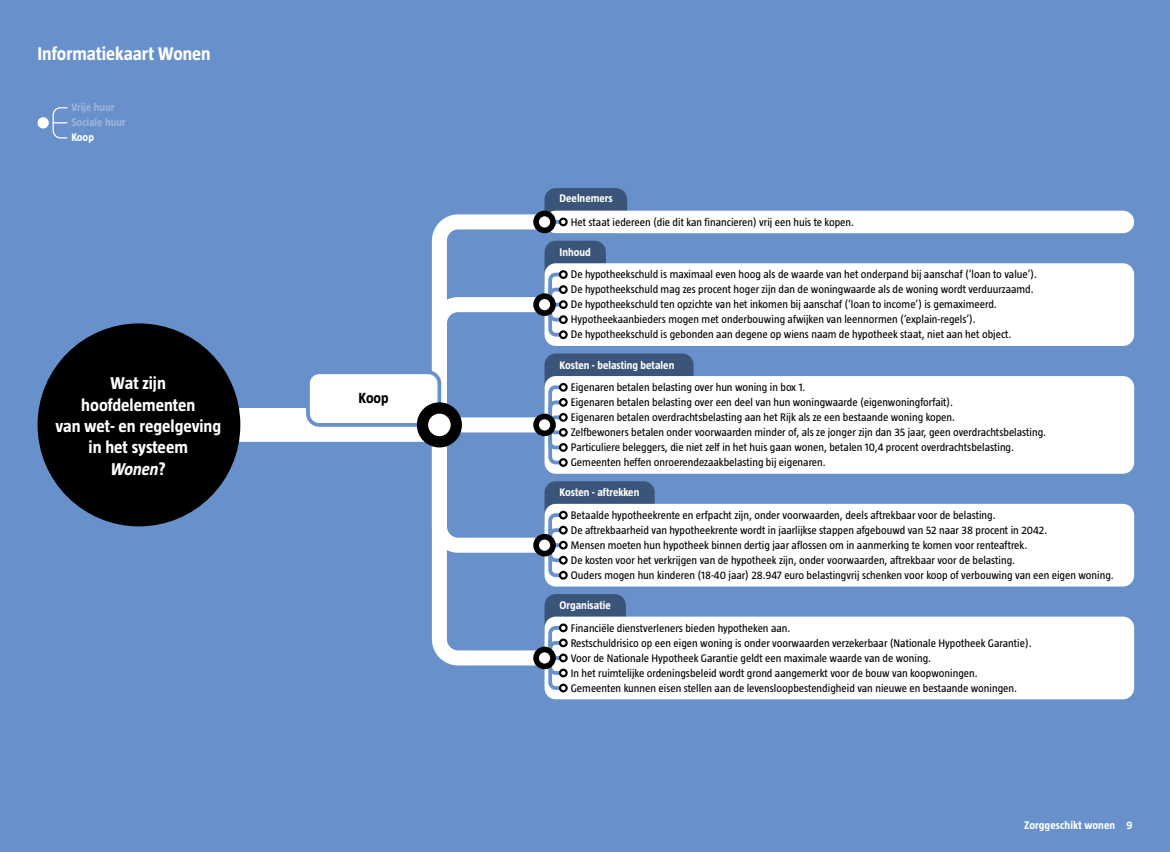
<style>
.page{position:relative;width:1170px;height:852px;background:#fff}
.page>*{position:absolute;margin:0;border:0;box-sizing:border-box;transform-origin:0 0}
.t1{font:700 18.75px "Taz";color:#fff}
.t2{font:700 17.5px/21.2px "Taz";color:#fff;text-align:center}
.t3{font:700 15px "Taz";color:#000}
.t4{font:11.25px/15px "Taz";color:#000}
.t5{font:700 11.25px "Taz";color:#fff}
.t6{font:700 11.25px/15px "Taz";color:#9cb3dd}
.s1{font-style:italic}
</style>
<div class="page">
<div style="left:0;top:0;width:1170px;height:851px;background:#6891cb"></div>
<div style="left:140px;top:408px;width:299px;height:33px;background:#fff"></div>
<div style="left:308px;top:372px;width:131px;height:53px;background:#fff;border-radius:11px"></div>
<div style="left:306px;top:370px;width:135px;height:56px;border:4px solid #6891cb;border-radius:11px"></div>
<div style="left:545px;top:188px;width:82px;height:45px;background:#3b5479;border-radius:11px"></div>
<div style="left:545px;top:210px;width:589px;height:23px;background:#fff;border-radius:11px"></div>
<div style="left:545px;top:353px;width:149px;height:57px;background:#3b5479;border-radius:11px"></div>
<div style="left:545px;top:376px;width:589px;height:97px;background:#fff;border-radius:11px"></div>
<div style="left:545px;top:594px;width:81px;height:52px;background:#3b5479;border-radius:11px"></div>
<div style="left:545px;top:481px;width:110px;height:52px;background:#3b5479;border-radius:11px"></div>
<div style="left:545px;top:241px;width:61px;height:52px;background:#3b5479;border-radius:11px"></div>
<div style="left:545px;top:616px;width:589px;height:83px;background:#fff;border-radius:11px"></div>
<div style="left:545px;top:503px;width:589px;height:83px;background:#fff;border-radius:11px"></div>
<div style="left:545px;top:263px;width:589px;height:83px;background:#fff;border-radius:11px"></div>
<svg style="left:424px;top:207px;width:143px;height:484px"></svg>
<svg style="left:422px;top:408px;width:34px;height:33px"></svg>
<div style="left:417px;top:402px;width:45px;height:45px;border:11px solid #000;border-radius:50%"></div>
<div style="left:560px;top:218px;width:7px;height:7px;background:#fff;border-radius:50%"></div>
<div style="left:559px;top:217px;width:9px;height:9px;border:2px solid #000;border-radius:50%"></div>
<div style="left:536px;top:213px;width:17px;height:17px;background:#fff;border-radius:50%"></div>
<div style="left:533px;top:210px;width:23px;height:23px;border:6px solid #000;border-radius:50%"></div>
<div style="left:536px;top:416px;width:17px;height:17px;background:#fff;border-radius:50%"></div>
<div style="left:533px;top:413px;width:23px;height:23px;border:6px solid #000;border-radius:50%"></div>
<div style="left:560px;top:384px;width:7px;height:6px;background:#fff;border-radius:50%"></div>
<div style="left:559px;top:383px;width:9px;height:8px;border:2px solid #000;border-radius:50%"></div>
<div style="left:560px;top:399px;width:7px;height:6px;background:#fff;border-radius:50%"></div>
<div style="left:559px;top:398px;width:9px;height:8px;border:2px solid #000;border-radius:50%"></div>
<div style="left:560px;top:414px;width:7px;height:6px;background:#fff;border-radius:50%"></div>
<div style="left:559px;top:413px;width:9px;height:8px;border:2px solid #000;border-radius:50%"></div>
<div style="left:560px;top:429px;width:7px;height:6px;background:#fff;border-radius:50%"></div>
<div style="left:559px;top:428px;width:9px;height:8px;border:2px solid #000;border-radius:50%"></div>
<div style="left:560px;top:444px;width:7px;height:6px;background:#fff;border-radius:50%"></div>
<div style="left:559px;top:443px;width:9px;height:8px;border:2px solid #000;border-radius:50%"></div>
<div style="left:560px;top:459px;width:7px;height:6px;background:#fff;border-radius:50%"></div>
<div style="left:559px;top:458px;width:9px;height:8px;border:2px solid #000;border-radius:50%"></div>
<div style="left:536px;top:649px;width:17px;height:17px;background:#fff;border-radius:50%"></div>
<div style="left:533px;top:646px;width:23px;height:23px;border:6px solid #000;border-radius:50%"></div>
<div style="left:536px;top:536px;width:17px;height:17px;background:#fff;border-radius:50%"></div>
<div style="left:533px;top:533px;width:23px;height:23px;border:6px solid #000;border-radius:50%"></div>
<div style="left:536px;top:296px;width:17px;height:17px;background:#fff;border-radius:50%"></div>
<div style="left:533px;top:293px;width:23px;height:23px;border:6px solid #000;border-radius:50%"></div>
<div style="left:560px;top:624px;width:7px;height:7px;background:#fff;border-radius:50%"></div>
<div style="left:559px;top:623px;width:9px;height:9px;border:2px solid #000;border-radius:50%"></div>
<div style="left:559px;top:510px;width:9px;height:9px;border:2px solid #000;border-radius:50%"></div>
<div style="left:560px;top:271px;width:7px;height:7px;background:#fff;border-radius:50%"></div>
<div style="left:559px;top:270px;width:9px;height:9px;border:2px solid #000;border-radius:50%"></div>
<div style="left:560px;top:639px;width:7px;height:7px;background:#fff;border-radius:50%"></div>
<div style="left:559px;top:638px;width:9px;height:9px;border:2px solid #000;border-radius:50%"></div>
<div style="left:559px;top:525px;width:9px;height:9px;border:2px solid #000;border-radius:50%"></div>
<div style="left:560px;top:286px;width:7px;height:7px;background:#fff;border-radius:50%"></div>
<div style="left:559px;top:285px;width:9px;height:9px;border:2px solid #000;border-radius:50%"></div>
<div style="left:559px;top:653px;width:9px;height:9px;border:2px solid #000;border-radius:50%"></div>
<div style="left:559px;top:540px;width:9px;height:9px;border:2px solid #000;border-radius:50%"></div>
<div style="left:560px;top:301px;width:7px;height:7px;background:#fff;border-radius:50%"></div>
<div style="left:559px;top:300px;width:9px;height:9px;border:2px solid #000;border-radius:50%"></div>
<div style="left:559px;top:668px;width:9px;height:9px;border:2px solid #000;border-radius:50%"></div>
<div style="left:559px;top:555px;width:9px;height:9px;border:2px solid #000;border-radius:50%"></div>
<div style="left:560px;top:316px;width:7px;height:7px;background:#fff;border-radius:50%"></div>
<div style="left:559px;top:315px;width:9px;height:9px;border:2px solid #000;border-radius:50%"></div>
<div style="left:559px;top:683px;width:9px;height:9px;border:2px solid #000;border-radius:50%"></div>
<div style="left:559px;top:570px;width:9px;height:9px;border:2px solid #000;border-radius:50%"></div>
<div style="left:560px;top:331px;width:7px;height:7px;background:#fff;border-radius:50%"></div>
<div style="left:559px;top:330px;width:9px;height:9px;border:2px solid #000;border-radius:50%"></div>
<div style="left:38px;top:323px;width:202px;height:203px;background:#000;border-radius:50%"></div>
<div style="left:38px;top:117px;width:11px;height:11px;background:#fff;border-radius:50%"></div>
<svg style="left:52px;top:107px;width:16px;height:32px"></svg>
<h1 class="t1" style="left:38px;top:43px;width:175px">Informatiekaart Wonen</h1>
<p class="t6" style="left:71px;top:100px;width:56px">Vrije huur<br>Sociale huur</p>
<p class="t5" style="left:71px;top:131px;width:24px">Koop</p>
<h2 class="t2" style="left:55px;top:372px;width:167px">Wat zijn hoofdelementen<br>van wet- en regelgeving in het systeem<br><span class="s1">Wonen</span>?</h2>
<h3 class="t3" style="left:359px;top:389px;width:32px">Koop</h3>
<p class="t5" style="left:560px;top:192px;width:55px">Deelnemers</p>
<p class="t4" style="left:571px;top:214px;width:285px">Het staat iedereen (die dit kan financieren) vrij een huis te kopen.</p>
<p class="t5" style="left:560px;top:245px;width:33px">Inhoud</p>
<p class="t4" style="left:571px;top:267px;width:468px">De hypotheekschuld is maximaal even hoog als de waarde van het onderpand bij aanschaf (‘loan to value’).<br>De hypotheekschuld mag zes procent hoger zijn dan de woningwaarde als de woning wordt verduurzaamd.<br>De hypotheekschuld ten opzichte van het inkomen bij aanschaf (‘loan to income’) is gemaximeerd.<br>Hypotheekaanbieders mogen met onderbouwing afwijken van leennormen (‘explain-regels’).<br>De hypotheekschuld is gebonden aan degene op wiens naam de hypotheek staat, niet aan het object.</p>
<p class="t5" style="left:560px;top:358px;width:116px">Kosten - belasting betalen</p>
<p class="t4" style="left:571px;top:379px;width:477px">Eigenaren betalen belasting over hun woning in box 1.<br>Eigenaren betalen belasting over een deel van hun woningwaarde (eigenwoningforfait).<br>Eigenaren betalen overdrachtsbelasting aan het Rijk als ze een bestaande woning kopen.<br>Zelfbewoners betalen onder voorwaarden minder of, als ze jonger zijn dan 35 jaar, geen overdrachtsbelasting.<br>Particuliere beleggers, die niet zelf in het huis gaan wonen, betalen 10,4 procent overdrachtsbelasting.<br>Gemeenten heffen onroerendezaakbelasting bij eigenaren.</p>
<p class="t5" style="left:560px;top:486px;width:81px">Kosten - aftrekken</p>
<p class="t4" style="left:571px;top:507px;width:545px">Betaalde hypotheekrente en erfpacht zijn, onder voorwaarden, deels aftrekbaar voor de belasting.<br>De aftrekbaarheid van hypotheekrente wordt in jaarlijkse stappen afgebouwd van 52 naar 38 procent in 2042.<br>Mensen moeten hun hypotheek binnen dertig jaar aflossen om in aanmerking te komen voor renteaftrek.<br>De kosten voor het verkrijgen van de hypotheek zijn, onder voorwaarden, aftrekbaar voor de belasting.<br>Ouders mogen hun kinderen (18-40 jaar) 28.947 euro belastingvrij schenken voor koop of verbouwing van een eigen woning.</p>
<p class="t5" style="left:560px;top:598px;width:53px">Organisatie</p>
<p class="t4" style="left:571px;top:620px;width:462px">Financiële dienstverleners bieden hypotheken aan.<br>Restschuldrisico op een eigen woning is onder voorwaarden verzekerbaar (Nationale Hypotheek Garantie).<br>Voor de Nationale Hypotheek Garantie geldt een maximale waarde van de woning.<br>In het ruimtelijke ordeningsbeleid wordt grond aangemerkt voor de bouw van koopwoningen.<br>Gemeenten kunnen eisen stellen aan de levensloopbestendigheid van nieuwe en bestaande woningen.</p>
<p class="t5" style="left:1024px;top:819px;width:110px">Zorggeschikt wonen 9</p>
</div>
